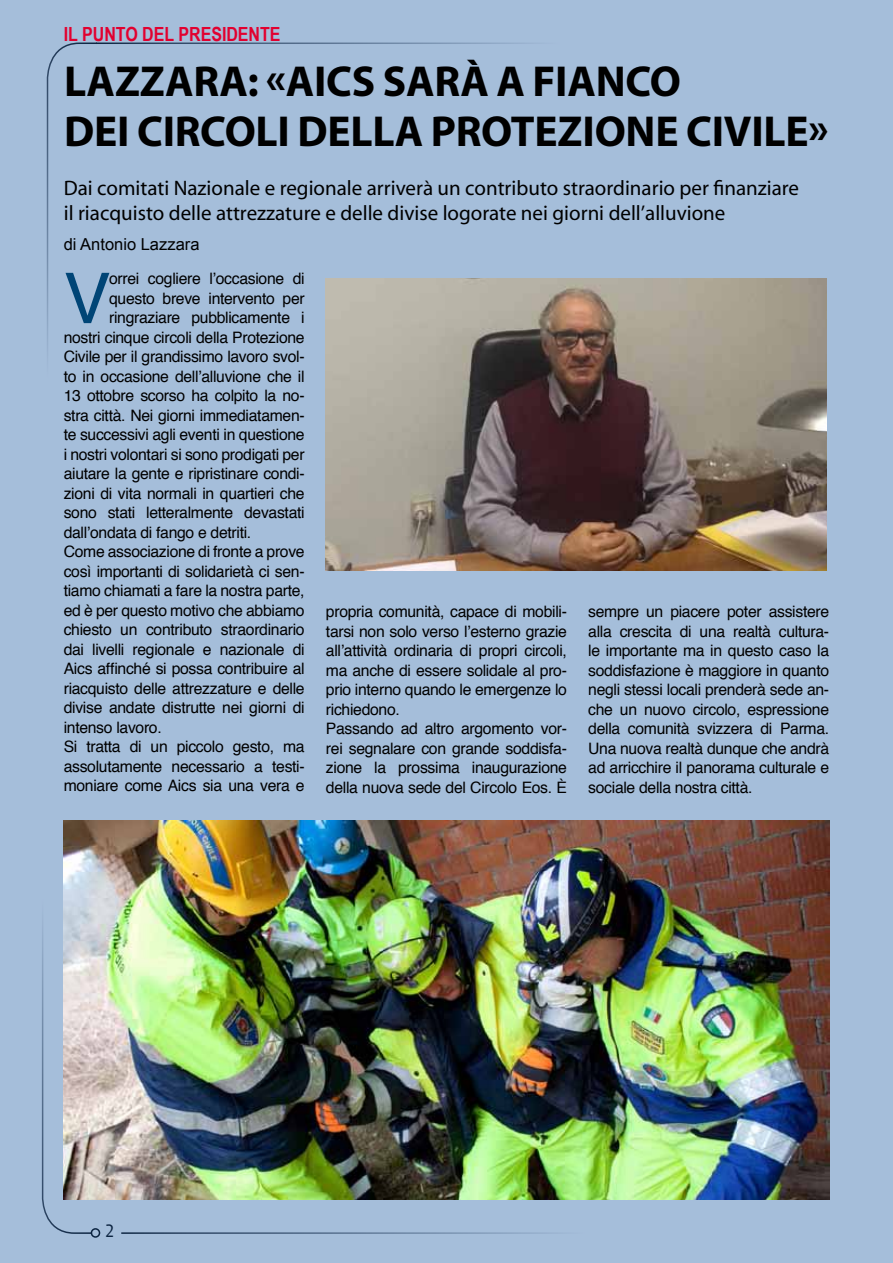
<style>
.page{position:relative;width:893px;height:1263px;background:#a5beda}
.page>*{position:absolute;margin:0;border:0;box-sizing:border-box;transform-origin:0 0}
.t1{font:70.05px "Helvetica";color:#004576}
.t2{font:700 43.5px/49.5px "Myriad Pro";letter-spacing:-.005em;color:#000}
.t3{font:21px/25.2px "Myriad";color:#000}
.t4{font:700 19.5px "Arial Narrow";color:#e2002f}
.t5{font:18px "Andale Mono";color:#000}
.t6{font:16.5px "Arial";color:#000}
.t7{font:15.75px/19.5px "Helvetica";letter-spacing:-.02em;color:#000}
</style>
<div class="page">
<img style="left:326px;top:279px;width:501px;height:292px">
<img style="left:64px;top:821px;width:765px;height:378px">
<p class="t4" style="left:64px;top:19px;width:218px">IL PUNTO DEL PRESIDENTE</p>
<h2 class="t2" style="left:64px;top:56px;width:766px">LAZZARA: «AICS SARÀ A FIANCO<br>DEI CIRCOLI DELLA PROTEZIONE CIVILE»</h2>
<h3 class="t3" style="left:64px;top:176px;width:737px">Dai comitati Nazionale e regionale arriverà un contributo straordinario per finanziare il riacquisto delle attrezzature e delle divise logorate nei giorni dell’alluvione</h3>
<p class="t6" style="left:64px;top:234px;width:137px">di Antonio Lazzara</p>
<h1 class="t1" style="left:64px;top:244px;width:48px">V</h1>
<p class="t7" style="left:109px;top:269px;width:197px">orrei cogliere l’occasione di</p>
<p class="t7" style="left:109px;top:289px;width:197px">questo breve intervento per</p>
<p class="t7" style="left:109px;top:308px;width:197px">ringraziare pubblicamente i</p>
<p class="t7" style="left:64px;top:328px;width:242px">nostri cinque circoli della Protezione</p>
<p class="t7" style="left:64px;top:347px;width:242px">Civile per il grandissimo lavoro svol-</p>
<p class="t7" style="left:64px;top:367px;width:242px">to in occasione dell’alluvione che il</p>
<p class="t7" style="left:64px;top:386px;width:242px">13 ottobre scorso ha colpito la no-</p>
<p class="t7" style="left:64px;top:406px;width:242px">stra città. Nei giorni immediatamen-</p>
<p class="t7" style="left:64px;top:425px;width:242px">te successivi agli eventi in questione</p>
<p class="t7" style="left:64px;top:445px;width:242px">i nostri volontari si sono prodigati per</p>
<p class="t7" style="left:64px;top:464px;width:242px">aiutare la gente e ripristinare condi-</p>
<p class="t7" style="left:64px;top:484px;width:242px">zioni di vita normali in quartieri che</p>
<p class="t7" style="left:64px;top:503px;width:242px">sono stati letteralmente devastati</p>
<p class="t7" style="left:64px;top:523px;width:189px">dall’ondata di fango e detriti.</p>
<p class="t7" style="left:64px;top:542px;width:242px">Come associazione di fronte a prove</p>
<p class="t7" style="left:64px;top:562px;width:242px">così importanti di solidarietà ci sen-</p>
<p class="t7" style="left:64px;top:581px;width:242px">tiamo chiamati a fare la nostra parte,</p>
<p class="t7" style="left:64px;top:601px;width:242px">ed è per questo motivo che abbiamo</p>
<p class="t7" style="left:64px;top:620px;width:242px">chiesto un contributo straordinario</p>
<p class="t7" style="left:64px;top:640px;width:242px">dai livelli regionale e nazionale di</p>
<p class="t7" style="left:64px;top:659px;width:242px">Aics affinché si possa contribuire al</p>
<p class="t7" style="left:64px;top:679px;width:242px">riacquisto delle attrezzature e delle</p>
<p class="t7" style="left:64px;top:698px;width:242px">divise andate distrutte nei giorni di</p>
<p class="t7" style="left:64px;top:718px;width:100px">intenso lavoro.</p>
<p class="t7" style="left:64px;top:737px;width:242px">Si tratta di un piccolo gesto, ma</p>
<p class="t7" style="left:64px;top:757px;width:242px">assolutamente necessario a testi-</p>
<p class="t7" style="left:64px;top:776px;width:242px">moniare come Aics sia una vera e</p>
<p class="t7" style="left:326px;top:602px;width:243px">propria comunità, capace di mobili&shy;tarsi non solo verso l’esterno grazie all’attività ordinaria di propri circoli, ma anche di essere solidale al pro&shy;prio interno quando le emergenze lo richiedono.<br>Passando ad altro argomento vor&shy;rei segnalare con grande soddisfa&shy;zione la prossima inaugurazione della nuova sede del Circolo Eos. È</p>
<p class="t7" style="left:588px;top:602px;width:242px;text-align:justify">sempre un piacere poter assistere alla crescita di una realtà cultura&shy;le importante ma in questo caso la soddisfazione è maggiore in quanto negli stessi locali prenderà sede an&shy;che un nuovo circolo, espressione della comunità svizzera di Parma.<br>Una nuova realtà dunque che andrà ad arricchire il panorama culturale e sociale della nostra città.</p>
<p class="t5" style="left:105px;top:1219px;width:12px">2</p>
</div>
